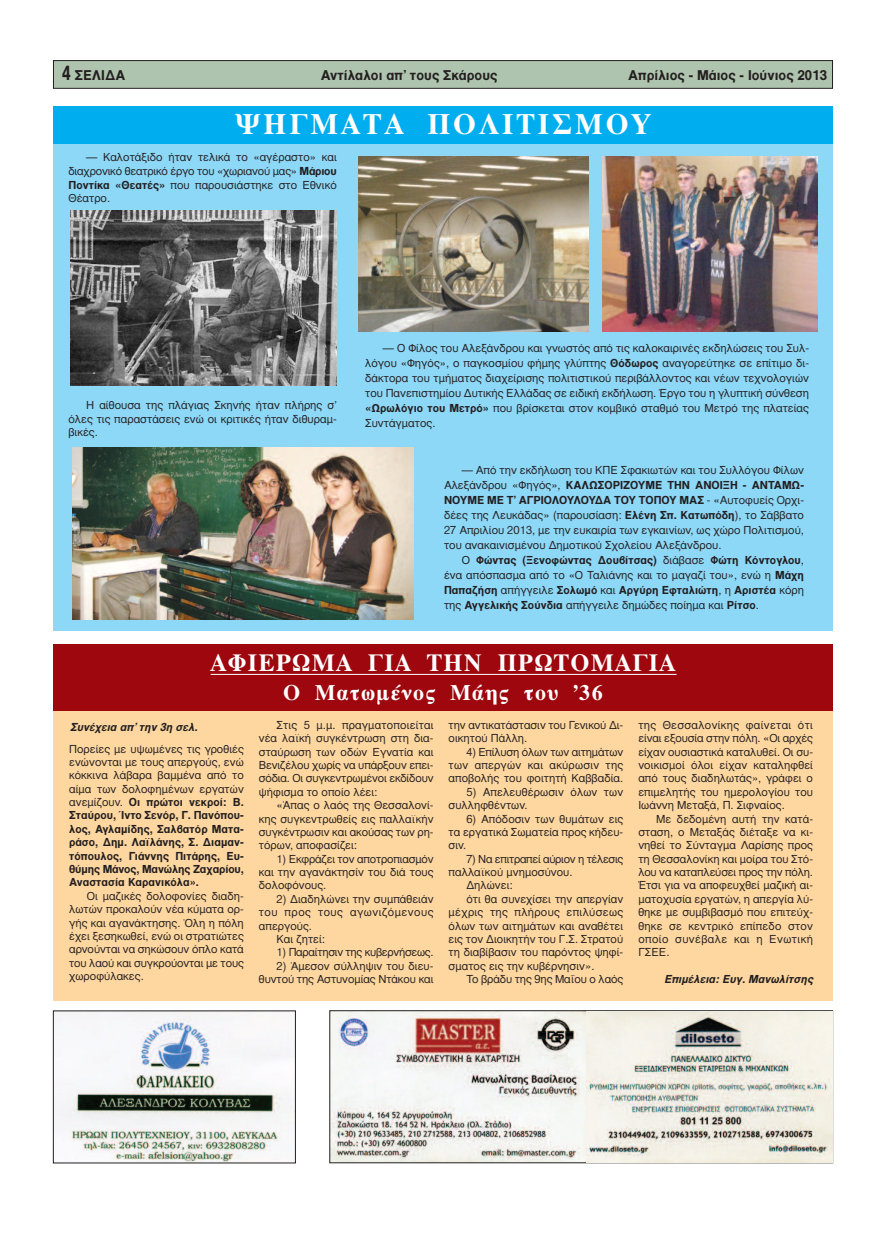
<style>
.page{position:relative;width:886px;height:1241px;background:#fff}
.page>*{position:absolute;margin:0;border:0;box-sizing:border-box;transform-origin:0 0}
.t1{font:30px "UB Times Bold";letter-spacing:.1em;color:#fff}
.t2{font:25px "UB Times Bold";letter-spacing:.05em;color:#fff}
.t3{font:22.5px "UB Times Bold";letter-spacing:.05em;color:#fff}
.t4{font:700 13.75px "Gr Helvetica";color:#231f20}
.t5{font:11.25px/13.4px "Gr Helvetica";color:#231f20;text-align:justify}
.t6{font:700 11.25px/13.4px "Gr Helvetica";letter-spacing:-.015em;color:#231f20;text-align:justify}
.t7{font:italic 700 11.25px "Gr Helvetica";color:#231f20}
.t8{font:11.25px "Gr Helvetica";letter-spacing:-.025em;color:#231f20}
.t9{font:11.25px "Gr Helvetica";letter-spacing:-.03em;color:#231f20}
.t10{font:11.25px "Gr Helvetica";letter-spacing:.025em;color:#231f20}
.t11{font:11.25px "Gr Helvetica";letter-spacing:.04em;color:#231f20}
.s1{font-size:20px}
.s2{font-weight:700}
.s3{font-weight:400}
</style>
<div class="page">
<div style="left:53px;top:61px;width:779px;height:27px;background:#afc4ae"></div>
<div style="left:53px;top:60px;width:780px;height:29px;border:1px solid #231f20"></div>
<div style="left:53px;top:106px;width:780px;height:525px;background:#8dd7f7"></div>
<div style="left:53px;top:106px;width:779px;height:37px;background:#00aeef"></div>
<div style="left:53px;top:663px;width:780px;height:337px;background:#fed7a0"></div>
<div style="left:53px;top:644px;width:780px;height:66px;background:#9d070d"></div>
<hr style="left:211px;top:674px;width:465px;height:1px;background:#fff">
<img style="left:70px;top:210px;width:266px;height:175px">
<img style="left:602px;top:156px;width:215px;height:175px">
<img style="left:359px;top:156px;width:230px;height:175px">
<img style="left:72px;top:447px;width:341px;height:172px">
<img style="left:55px;top:1012px;width:239px;height:148px">
<div style="left:53px;top:1010px;width:243px;height:152px;border:1px solid #231f20"></div>
<img style="left:332px;top:1012px;width:254px;height:148px">
<div style="left:330px;top:1010px;width:503px;height:152px;border:1px solid #231f20"></div>
<img style="left:586px;top:1011px;width:246px;height:151px">
<p class="t4" style="left:62px;top:68px;width:65px"><span class="s1">4</span> ΣΕΛΙΔΑ</p>
<p class="t4" style="left:321px;top:68px;width:178px">Αντίλαλοι απ’ τους Σκάρους</p>
<p class="t4" style="left:628px;top:68px;width:200px">Απρίλιος - Μάιος - Ιούνιος 2013</p>
<h1 class="t1" style="left:235px;top:107px;width:417px">ΨΗΓΜΑΤΑ ΠΟΛΙΤΙΣΜΟΥ</h1>
<p class="t5" style="left:68px;top:150px;width:270px;line-height:13.8px;text-indent:18px">― Καλοτάξιδο ήταν τελικά το «αγέραστο» και διαχρονικό θεατρικό έργο του «χωριανού μας» <span class="s2">Μάριου Ποντίκα «Θεατές»</span> που παρουσιάστηκε στο Εθνικό Θέατρο.</p>
<p class="t5" style="left:68px;top:398px;width:270px;line-height:13.8px;text-indent:18px">Η αίθουσα της πλάγιας Σκηνής ήταν πλήρης σ’ όλες τις παραστάσεις ενώ οι κριτικές ήταν διθυραμ&shy;βικές.</p>
<p class="t5" style="left:365px;top:341px;width:445px;line-height:15px;text-indent:18px">― Ο Φίλος του Αλεξάνδρου και γνωστός από τις καλοκαιρινές εκδηλώσεις του Συλ&shy;λόγου «Φηγός», ο παγκοσμίου φήμης γλύπτης <span class="s2">Θόδωρος</span> αναγορεύτηκε σε επίτιμο δι&shy;δάκτορα του τμήματος διαχείρισης πολιτιστικού περιβάλλοντος και νέων τεχνολογιών του Πανεπιστημίου Δυτικής Ελλάδας σε ειδική εκδήλωση. Έργο του η γλυπτική σύνθεση <span class="s2">«Ωρωλόγιο του Μετρό»</span> που βρίσκεται στον κομβικό σταθμό του Μετρό της πλατείας Συντάγματος.</p>
<p class="t5" style="left:444px;top:462px;width:362px;line-height:15px;text-indent:18px">― Από την εκδήλωση του ΚΠΕ Σφακιωτών και του Συλλόγου Φίλων Αλεξάνδρου «Φηγός», <span class="s2">ΚΑΛΩΣΟΡΙΖΟΥΜΕ ΤΗΝ ΑΝΟΙΞΗ - ΑΝΤΑΜΩ-ΝΟΥΜΕ ΜΕ Τ’ ΑΓΡΙΟΛΟΥΛΟΥΔΑ ΤΟΥ ΤΟΠΟΥ ΜΑΣ</span> - «Αυτοφυείς Ορχι&shy;δέες της Λευκάδας» (παρουσίαση: <span class="s2">Ελένη Σπ. Κατωπόδη</span>), το Σάββατο 27 Απριλίου 2013, με την ευκαιρία των εγκαινίων, ως χώρο Πολιτισμού, του ανακαινισμένου Δημοτικού Σχολείου Αλεξάνδρου.</p>
<p class="t5" style="left:444px;top:552px;width:362px;line-height:15px;text-indent:18px">Ο <span class="s2">Φώντας (Ξενοφώντας Δουβίτσας)</span> διάβασε <span class="s2">Φώτη Κόντογλου</span>, ένα απόσπασμα από το «Ο Ταλιάνης και το μαγαζί του», ενώ η <span class="s2">Μάχη Παπαζήση</span> απήγγειλε <span class="s2">Σολωμό</span> και <span class="s2">Αργύρη Εφταλιώτη</span>, η <span class="s2">Αριστέα</span> κόρη της <span class="s2">Αγγελικής Σούνδια</span> απήγγειλε δημώδες ποίημα και <span class="s2">Ρίτσο</span>.</p>
<h2 class="t2" style="left:211px;top:648px;width:466px">ΑΦΙΕΡΩΜΑ ΓΙΑ ΤΗΝ ΠΡΩΤΟΜΑΓΙΑ</h2>
<h3 class="t3" style="left:283px;top:679px;width:321px">Ο Ματωμένος Μάης του ’36</h3>
<p class="t7" style="left:70px;top:721px;width:132px">Συνέχεια απ’ την 3η σελ.</p>
<p class="t6" style="left:69px;top:742px;width:176px"><span class="s3">Πορείες με υψωμένες τις γροθιές ενώνονται με τους απεργούς, ενώ κόκκινα λάβαρα βαμμένα από το αίμα των δολοφημένων εργατών ανεμίζουν.</span> Οι πρώτοι νεκροί: Β.<br>Σταύρου, Ίντο Σενόρ, Γ. Πανόπου&shy;λος, Αγλαμίδης, Σαλβατόρ Ματα&shy;ράσο, Δημ. Λαϊλάνης, Σ. Διαμαν&shy;τόπουλος, Γιάννης Πιτάρης, Ευ&shy;θύμης Μάνος, Μανώλης Ζαχαρίου, Αναστασία Καρανικόλα».</p>
<p class="t5" style="left:69px;top:889px;width:176px;text-indent:18px">Οι μαζικές δολοφονίες διαδη&shy;λωτών προκαλούν νέα κύματα ορ&shy;γής και αγανάκτησης. Όλη η πόλη έχει ξεσηκωθεί, ενώ οι στρατιώτες αρνούνται να σηκώσουν όπλο κατά του λαού και συγκρούονται με τους χωροφύλακες.</p>
<p class="t5" style="left:259px;top:718px;width:176px;text-indent:18px">Στις 5 μ.μ. πραγματοποιείται νέα λαϊκή συγκέντρωση στη δια&shy;σταύρωση των οδών Εγνατία και Βενιζέλου χωρίς να υπάρξουν επει&shy;σόδια. Οι συγκεντρωμένοι εκδίδουν ψήφισμα το οποίο λέει:</p>
<p class="t5" style="left:259px;top:798px;width:176px;text-indent:18px">«Άπας ο λαός της Θεσσαλονί&shy;κης συγκεντρωθείς εις παλλαϊκήν συγκέντρωσιν και ακούσας των ρη&shy;τόρων, αποφασίζει:</p>
<p class="t5" style="left:259px;top:852px;width:176px;text-indent:18px">1) Εκφράζει τον αποτροπιασμόν και την αγανάκτησίν του διά τους δολοφόνους.</p>
<p class="t5" style="left:277px;top:892px;width:158px">2) Διαδηλώνει την συμπάθειάν</p>
<p class="t11" style="left:259px;top:906px;width:176px">του προς τους αγωνιζόμενους</p>
<p class="t5" style="left:259px;top:919px;width:55px">απεργούς.</p>
<p class="t5" style="left:277px;top:932px;width:50px">Και ζητεί:</p>
<p class="t8" style="left:277px;top:946px;width:158px">1) Παραίτησιν της κυβερνήσεως.</p>
<p class="t5" style="left:259px;top:959px;width:176px;text-align:right">2) Άμεσον σύλληψιν του διευ&shy;θυντού της Αστυνομίας Ντάκου και</p>
<p class="t5" style="left:449px;top:718px;width:176px">την αντικατάστασιν του Γενικού Δι&shy;οικητού Πάλλη.</p>
<p class="t5" style="left:449px;top:745px;width:176px;text-indent:18px">4) Επίλυση όλων των αιτημάτων των απεργών και ακύρωσιν της αποβολής του φοιτητή Καββαδία.</p>
<p class="t5" style="left:449px;top:785px;width:176px;text-indent:18px">5) Απελευθέρωσιν όλων των συλληφθέντων.</p>
<p class="t5" style="left:449px;top:812px;width:176px;text-indent:18px">6) Απόδοσιν των θυμάτων εις τα εργατικά Σωματεία προς κήδευ&shy;σιν.</p>
<p class="t9" style="left:466px;top:852px;width:158px">7) Να επιτραπεί αύριον η τέλεσις</p>
<p class="t5" style="left:449px;top:865px;width:125px">παλλαϊκού μνημοσύνου.</p>
<p class="t5" style="left:466px;top:879px;width:48px">Δηλώνει:</p>
<p class="t5" style="left:466px;top:892px;width:158px">ότι θα συνεχίσει την απεργίαν</p>
<p class="t10" style="left:449px;top:906px;width:176px">μέχρις της πλήρους επιλύσεως</p>
<p class="t5" style="left:449px;top:919px;width:176px">όλων των αιτημάτων και αναθέτει</p>
<p class="t5" style="left:449px;top:932px;width:176px">εις τον Διοικητήν του Γ.Σ. Στρατού</p>
<p class="t5" style="left:449px;top:945px;width:176px">τη διαβίβασιν του παρόντος ψηφί-</p>
<p class="t5" style="left:449px;top:959px;width:147px">σματος εις την κυβέρνησιν».</p>
<p class="t5" style="left:466px;top:972px;width:158px">Το βράδυ της 9ης Μαΐου ο λαός</p>
<p class="t5" style="left:638px;top:718px;width:176px">της Θεσσαλονίκης φαίνεται ότι είναι εξουσία στην πόλη. «Οι αρχές είχαν ουσιαστικά καταλυθεί. Οι συ&shy;νοικισμοί όλοι είχαν καταληφθεί από τους διαδηλωτάς», γράφει ο επιμελητής του ημερολογίου του Ιωάννη Μεταξά, Π. Σιφναίος.</p>
<p class="t5" style="left:638px;top:812px;width:176px;text-indent:18px">Με δεδομένη αυτή την κατά&shy;σταση, ο Μεταξάς διέταξε να κι&shy;νηθεί το Σύνταγμα Λαρίσης προς τη Θεσσαλονίκη και μοίρα του Στό&shy;λου να καταπλεύσει προς την πόλη.<br>Έτσι για να αποφευχθεί μαζική αι&shy;ματοχυσία εργατών, η απεργία λύ&shy;θηκε με συμβιβασμό που επιτεύχ&shy;θηκε σε κεντρικό επίπεδο στον οποίο συνέβαλε και η Ενωτική ΓΣΕΕ.</p>
<p class="t7" style="left:664px;top:973px;width:153px">Επιμέλεια: Ευγ. Μανωλίτσης</p>
</div>
